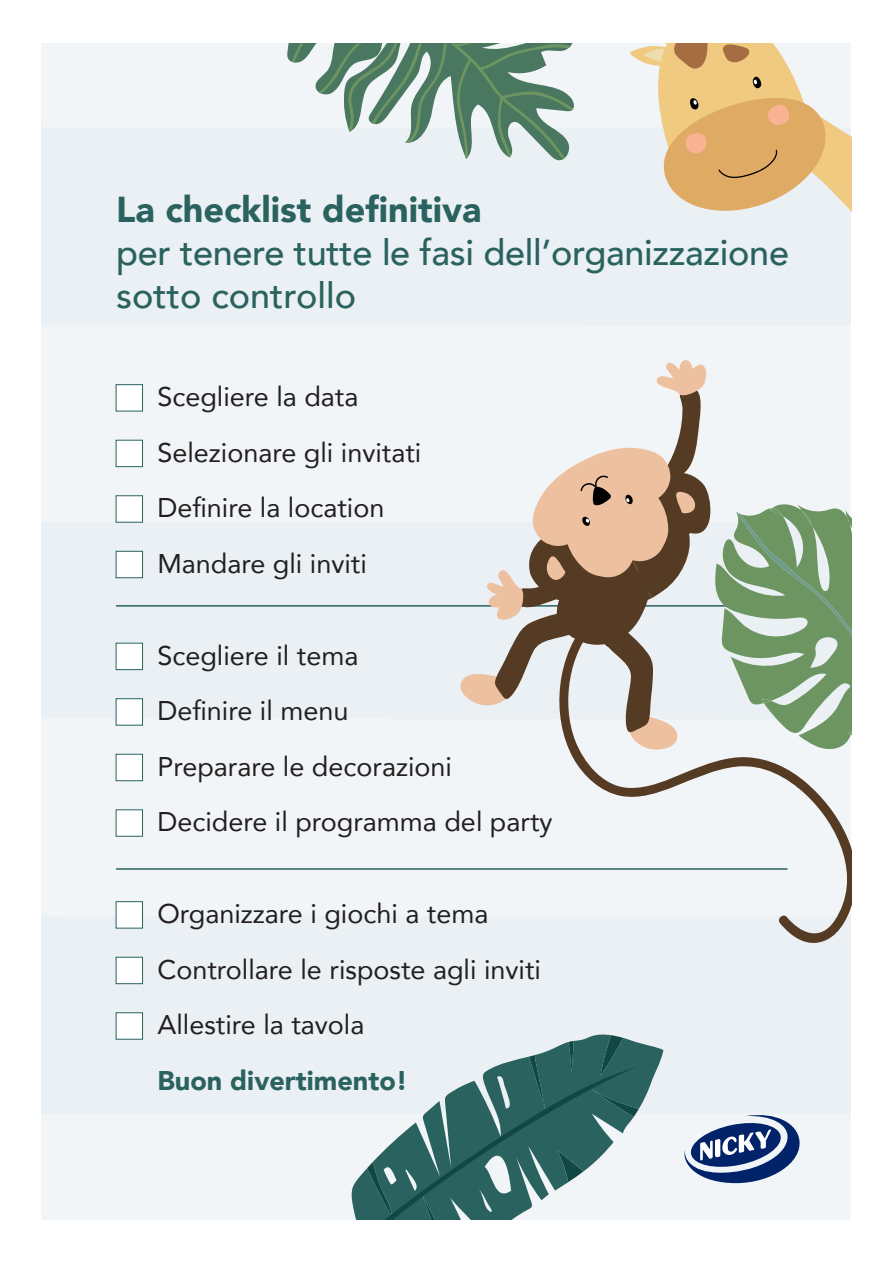
<style>
.page{position:relative;width:893px;height:1263px;background:#fff}
.page>*{position:absolute;margin:0;border:0;box-sizing:border-box;transform-origin:0 0}
.t1{font:500 36px/43.2px "Avenir";letter-spacing:-.01em;color:#2a625f}
.t2{font:900 36px "Avenir";color:#2a625f}
.t3{font:27px/55.5px "Avenir";color:#231f20}
.t4{font:900 27px "Avenir";color:#2a625f}
</style>
<div class="page">
<div style="left:42px;top:43px;width:809px;height:1177px;background:#eaf0f3"></div>
<div style="left:42px;top:719px;width:809px;height:197px;background:#f2f5f7"></div>
<div style="left:42px;top:324px;width:809px;height:198px;background:#f2f5f7"></div>
<div style="left:42px;top:1113px;width:809px;height:107px;background:#f2f5f7"></div>
<svg style="left:684px;top:1115px;width:116px;height:68px"></svg>
<div style="left:116px;top:384px;width:27px;height:28px;background:#fff;border:1px solid #286360"></div>
<div style="left:116px;top:440px;width:27px;height:27px;background:#fff;border:1px solid #286360"></div>
<div style="left:116px;top:495px;width:27px;height:28px;background:#fff;border:1px solid #286360"></div>
<div style="left:116px;top:551px;width:27px;height:27px;background:#fff;border:1px solid #286360"></div>
<div style="left:116px;top:643px;width:27px;height:27px;background:#fff;border:1px solid #286360"></div>
<div style="left:116px;top:698px;width:27px;height:28px;background:#fff;border:1px solid #286360"></div>
<div style="left:116px;top:754px;width:27px;height:27px;background:#fff;border:1px solid #286360"></div>
<div style="left:116px;top:809px;width:27px;height:28px;background:#fff;border:1px solid #286360"></div>
<div style="left:116px;top:901px;width:27px;height:27px;background:#fff;border:1px solid #286360"></div>
<div style="left:116px;top:957px;width:27px;height:27px;background:#fff;border:1px solid #286360"></div>
<div style="left:116px;top:1012px;width:27px;height:28px;background:#fff;border:1px solid #286360"></div>
<hr style="left:116px;top:605px;width:671px;height:2px;background:#2a625f">
<hr style="left:116px;top:868px;width:672px;height:2px;background:#2a625f">
<svg style="left:550px;top:751px;width:301px;height:192px"></svg>
<svg style="left:455px;top:360px;width:396px;height:391px"></svg>
<svg style="left:496px;top:1034px;width:167px;height:75px"></svg>
<svg style="left:568px;top:1041px;width:5px;height:25px"></svg>
<svg style="left:600px;top:1035px;width:23px;height:31px"></svg>
<svg style="left:529px;top:1055px;width:17px;height:11px"></svg>
<svg style="left:638px;top:1088px;width:1px;height:22px"></svg>
<svg style="left:351px;top:1066px;width:287px;height:154px;fill:#2a625f"></svg>
<svg style="left:630px;top:43px;width:221px;height:168px"></svg>
<svg style="left:287px;top:43px;width:287px;height:118px"></svg>
<h1 class="t2" style="left:116px;top:179px;width:367px">La checklist definitiva</h1>
<h1 class="t1" style="left:116px;top:229px;width:674px">per tenere tutte le fasi dell’organizzazione sotto controllo</h1>
<p class="t3" style="left:157px;top:368px;width:266px">Scegliere la data<br>Selezionare gli invitati<br>Definire la location<br>Mandare gli inviti</p>
<p class="t3" style="left:157px;top:627px;width:397px">Scegliere il tema<br>Definire il menu<br>Preparare le decorazioni<br>Decidere il programma del party</p>
<p class="t3" style="left:157px;top:885px;width:385px">Organizzare i giochi a tema<br>Controllare le risposte agli inviti<br>Allestire la tavola</p>
<p class="t4" style="left:157px;top:1057px;width:252px">Buon divertimento!</p>
</div>
